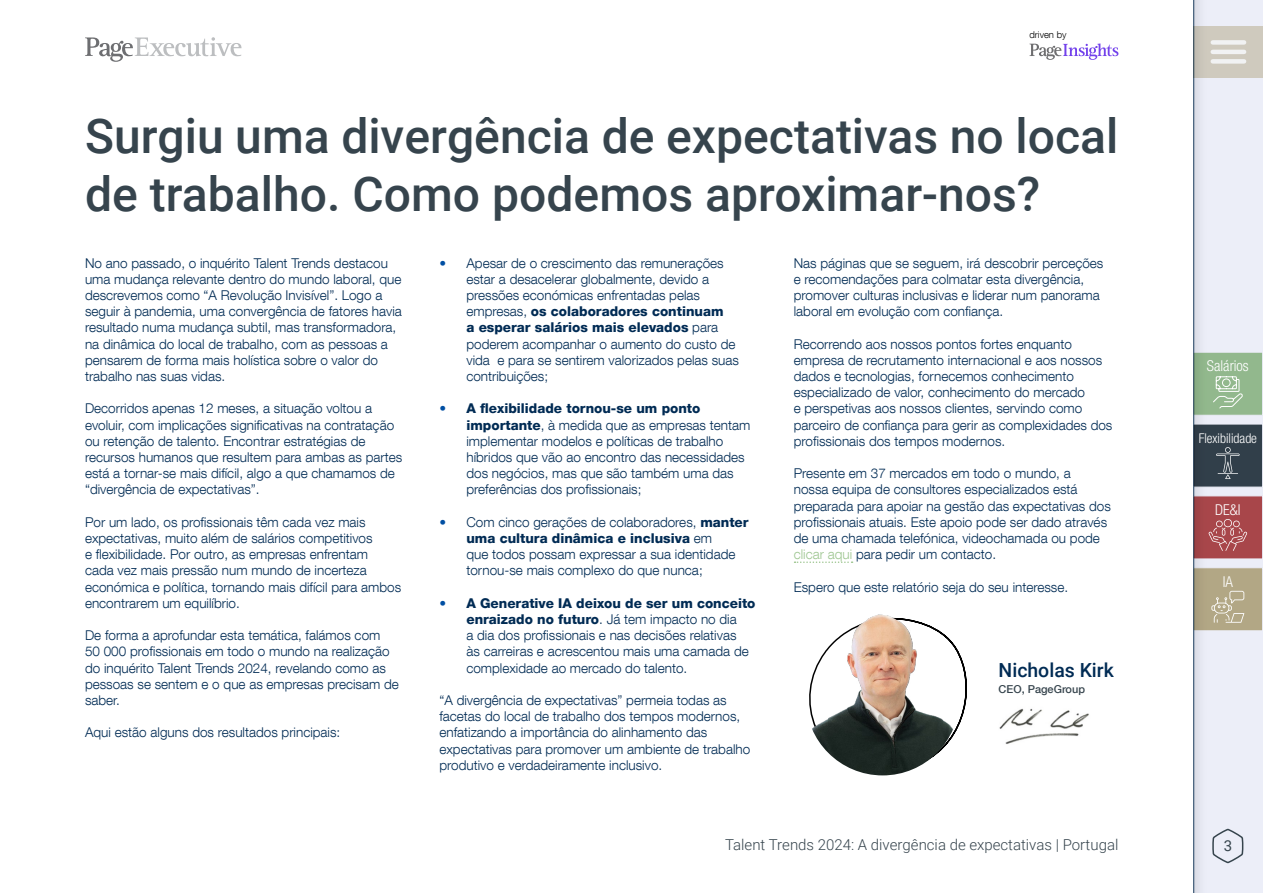
<style>
.page{position:relative;width:1263px;height:893px;background:#fff}
.page>*{position:absolute;margin:0;border:0;box-sizing:border-box;transform-origin:0 0}
.t1{font:500 48px/57.6px "Roboto";color:#36444d}
.t2{font:500 19.35px "Roboto";color:#002b54}
.t3{font:300 15px "Roboto";color:#36444d}
.t4{font:300 condensed 15px "Helvetica Neue LT Com";color:#fff}
.t5{font:15px "Roboto";color:#36444d}
.t6{font:300 13.5px/16.2px "Helvetica Neue LT Com";color:#002b54}
.t7{font:300 condensed 13.5px "Helvetica Neue LT Com";color:#fff}
.t8{font:500 10.95px "Helvetica Neue LT Com";color:#36444d}
.t9{font:300 9.45px "Helvetica Neue LT Com";color:#000}
.s1{color:#9ec691}
.s2{color:#004fa3}
.s3{font-weight:800}
</style>
<div class="page">
<div style="left:1179px;top:0;width:84px;height:893px;background:#000;opacity:.2"></div>
<div style="left:1193px;top:352px;width:70px;height:64px;background:#92b88d;border:1px solid #fff"></div>
<svg style="left:1213px;top:376px;width:30px;height:33px"></svg>
<div style="left:1193px;top:424px;width:70px;height:63px;background:#36444d"></div>
<svg style="left:1216px;top:447px;width:23px;height:32px"></svg>
<div style="left:1193px;top:495px;width:70px;height:64px;background:#a8464a;border:1px solid #fff"></div>
<svg style="left:1208px;top:519px;width:39px;height:32px"></svg>
<div style="left:1193px;top:567px;width:70px;height:64px;background:#b2a785;border:1px solid #fff"></div>
<svg style="left:1211px;top:591px;width:33px;height:32px"></svg>
<svg style="left:1213px;top:829px;width:30px;height:34px"></svg>
<div style="left:1194px;top:26px;width:69px;height:51px;background:linear-gradient(to right,#cbc7bc,#d2cdc1)"></div>
<div style="left:1213px;top:40px;width:31px;height:5px;background:#f1f2f3"></div>
<hr style="left:1213px;top:50px;width:31px;height:4px;background:#f1f2f3">
<div style="left:1213px;top:59px;width:31px;height:5px;background:#f1f2f3"></div>
<svg style="left:794px;top:561px;width:58px;height:2px"></svg>
<img style="left:999px;top:708px;width:90px;height:36px">
<svg style="left:812px;top:633px;width:155px;height:138px"></svg>
<img style="left:806px;top:622px;width:153px;height:153px;border-radius:77px">
<img style="left:829px;top:614px;width:114px;height:118px">
<svg style="left:1029px;top:43px;width:89px;height:17px"></svg>
<svg style="left:85px;top:37px;width:156px;height:25px"></svg>
<p class="t9" style="left:1029px;top:29px;width:39px">driven by</p>
<h1 class="t1" style="left:85px;top:106px;width:1035px">Surgiu uma divergência de expectativas no local de trabalho. Como podemos aproximar-nos?</h1>
<p class="t6" style="left:85px;top:254px;width:318px">No ano passado, o inquérito Talent Trends destacou uma mudança relevante dentro do mundo laboral, que descrevemos como “A Revolução Invisível”. Logo a seguir à pandemia, uma convergência de fatores havia resultado numa mudança subtil, mas transformadora, na dinâmica do local de trabalho, com as pessoas a pensarem de forma mais holística sobre o valor do trabalho nas suas vidas.</p>
<p class="t6" style="left:85px;top:400px;width:319px">Decorridos apenas 12 meses, a situação voltou a evoluir, com implicações significativas na contratação ou retenção de talento. Encontrar estratégias de recursos humanos que resultem para ambas as partes está a tornar-se mais difícil, algo a que chamamos de “divergência de expectativas”.</p>
<p class="t6" style="left:85px;top:514px;width:318px">Por um lado, os profissionais têm cada vez mais expectativas, muito além de salários competitivos<br>e flexibilidade. Por outro, as empresas enfrentam<br>cada vez mais pressão num mundo de incerteza económica e política, tornando mais difícil para ambos encontrarem um equilíbrio.</p>
<p class="t6" style="left:85px;top:627px;width:315px">De forma a aprofundar esta temática, falámos com<br>50 000 profissionais em todo o mundo na realização do inquérito Talent Trends 2024, revelando como as pessoas se sentem e o que as empresas precisam de saber.</p>
<p class="t6" style="left:85px;top:724px;width:257px">Aqui estão alguns dos resultados principais:</p>
<p class="t6" style="left:794px;top:254px;width:311px">Nas páginas que se seguem, irá descobrir perceções e recomendações para colmatar esta divergência, promover culturas inclusivas e liderar num panorama laboral em evolução com confiança.</p>
<p class="t6" style="left:794px;top:335px;width:320px">Recorrendo aos nossos pontos fortes enquanto empresa de recrutamento internacional e aos nossos dados e tecnologias, fornecemos conhecimento especializado de valor, conhecimento do mercado<br>e perspetivas aos nossos clientes, servindo como parceiro de confiança para gerir as complexidades dos profissionais dos tempos modernos.</p>
<p class="t6" style="left:794px;top:465px;width:319px">Presente em 37 mercados em todo o mundo, a<br>nossa equipa de consultores especializados está preparada para apoiar na gestão das expectativas dos profissionais atuais. Este apoio pode ser dado através de uma chamada telefónica, videochamada ou pode <span class="s1">clicar aqui</span> para pedir um contacto.</p>
<p class="t6" style="left:794px;top:578px;width:276px">Espero que este relatório seja do seu interesse.</p>
<p class="t6" style="left:466px;top:254px;width:274px;text-indent:-27px"><span class="s2">•</span> Apesar de o crescimento das remunerações estar a desacelerar globalmente, devido a pressões económicas enfrentadas pelas empresas, <span class="s3">os colaboradores continuam<br>a esperar salários mais elevados</span> para poderem acompanhar o aumento do custo de vida e para se sentirem valorizados pelas suas contribuições;</p>
<p class="t6" style="left:466px;top:400px;width:285px;text-indent:-27px"><span class="s2">•</span> <span class="s3">A flexibilidade tornou-se um ponto importante</span>, à medida que as empresas tentam implementar modelos e políticas de trabalho híbridos que vão ao encontro das necessidades dos negócios, mas que são também uma das preferências dos profissionais;</p>
<p class="t6" style="left:466px;top:514px;width:284px;text-indent:-27px"><span class="s2">•</span> Com cinco gerações de colaboradores, <span class="s3">manter uma cultura dinâmica e inclusiva</span> em<br>que todos possam expressar a sua identidade tornou-se mais complexo do que nunca;</p>
<p class="t6" style="left:466px;top:595px;width:291px;text-indent:-27px"><span class="s2">•</span> <span class="s3">A Generative IA deixou de ser um conceito enraizado no futuro</span>. Já tem impacto no dia<br>a dia dos profissionais e nas decisões relativas<br>às carreiras e acrescentou mais uma camada de complexidade ao mercado do talento.</p>
<p class="t6" style="left:439px;top:692px;width:312px">“A divergência de expectativas” permeia todas as facetas do local de trabalho dos tempos modernos, enfatizando a importância do alinhamento das expectativas para promover um ambiente de trabalho produtivo e verdadeiramente inclusivo.</p>
<h2 class="t2" style="left:999px;top:657px;width:117px">Nicholas Kirk</h2>
<p class="t8" style="left:999px;top:682px;width:88px">CEO, PageGroup</p>
<p class="t3" style="left:725px;top:834px;width:395px">Talent Trends 2024: A divergência de expectativas | Portugal</p>
<p class="t4" style="left:1207px;top:357px;width:43px">Salários</p>
<p class="t7" style="left:1199px;top:430px;width:60px">Flexibilidade</p>
<p class="t4" style="left:1215px;top:501px;width:27px">DE&amp;I</p>
<p class="t4" style="left:1223px;top:573px;width:12px">IA</p>
<p class="t5" style="left:1224px;top:835px;width:10px">3</p>
</div>
